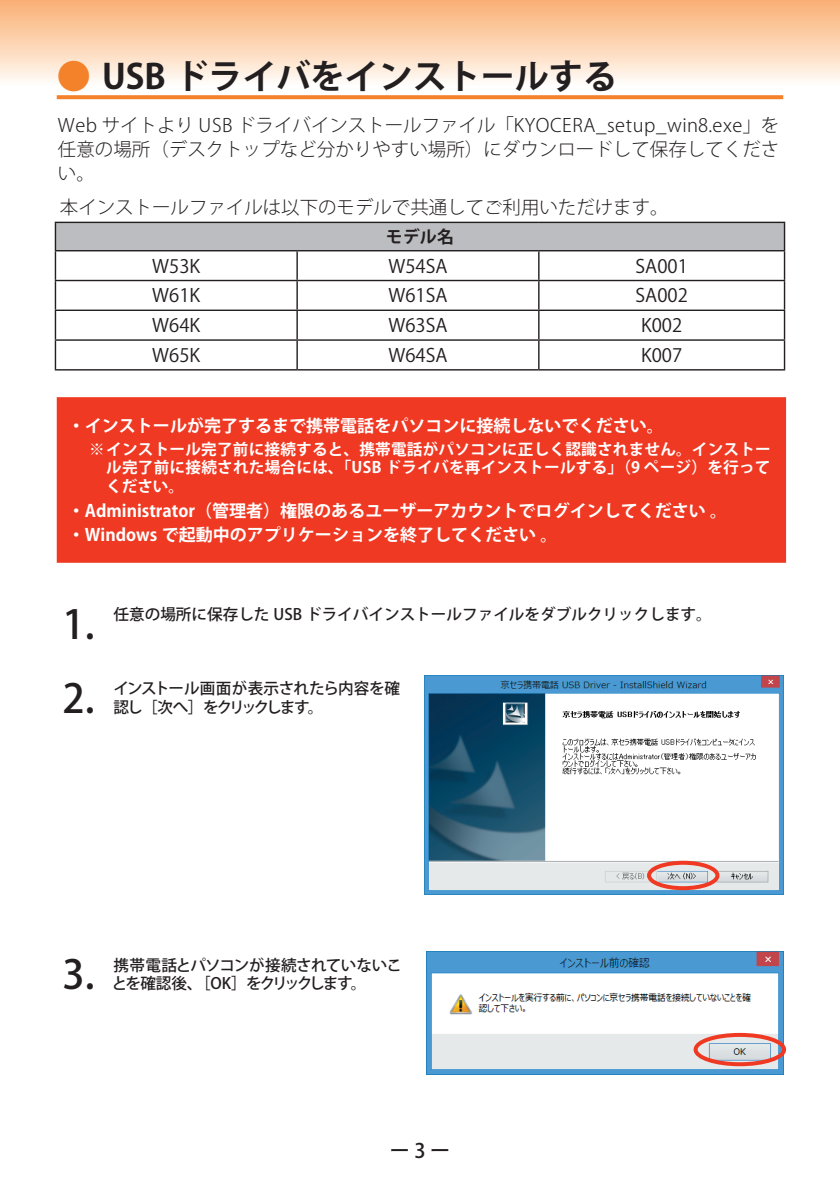
<style>
.page{position:relative;width:840px;height:1191px;background:#fff}
.page>*{position:absolute;margin:0;border:0;box-sizing:border-box;transform-origin:0 0}
.t1{font:500 39.6px "Koz Go Pro";color:#231f20}
.t2{font:700 34px "Koz Go Pro";color:#231f20}
.t3{font:500 20px "Koz Go Pro";color:#231f20}
.t4{font:300 18.4px/24.2px "Koz Go Pro";letter-spacing:.005em;color:#231f20;text-align:justify}
.t5{font:18.4px "Koz Go Pro";color:#231f20}
.t6{font:700 17px/24.2px "Koz Go Pro";color:#fff}
.t7{font:700 17px "Koz Go Pro";color:#231f20}
.t8{font:700 15.6px/18.4px "Koz Go Pro";letter-spacing:.015em;color:#fff;text-align:justify}
.t9{font:500 15.6px "Koz Go Pro";color:#231f20}
.t10{font:500 15.6px/18.4px "Koz Go Pro";letter-spacing:-.05em;color:#231f20}
.t11{font:500 15.6px/18.4px "Koz Go Pro";letter-spacing:-.06em;color:#231f20}
.s1{color:#f4822b}
</style>
<div class="page">
<div style="left:0;top:0;width:839px;height:85px;background:linear-gradient(to bottom,#faae72,#fffbf6)"></div>
<svg style="left:57px;top:95px;width:725px;height:4px;background:#f48836"></svg>
<div style="left:59px;top:399px;width:724px;height:162px;background:#ef3923"></div>
<div style="left:57px;top:397px;width:728px;height:166px;border:4px solid #ef3923"></div>
<img style="left:424px;top:675px;width:358px;height:220px">
<img style="left:426px;top:951px;width:356px;height:123px">
<div style="left:646px;top:860px;width:73px;height:30px;border:4px solid #ef3923;border-radius:50%"></div>
<div style="left:693px;top:1033px;width:92px;height:33px;border:4px solid #ef3923;border-radius:50%"></div>
<div style="left:55px;top:222px;width:729px;height:29px;background:#bcbdc0"></div>
<hr style="left:55px;top:222px;width:242px;height:1px;background:#231f20">
<hr style="left:297px;top:222px;width:241px;height:1px;background:#231f20">
<hr style="left:538px;top:222px;width:246px;height:1px;background:#231f20">
<hr style="left:55px;top:250px;width:242px;height:1px;background:#231f20">
<hr style="left:297px;top:250px;width:241px;height:1px;background:#231f20">
<hr style="left:296px;top:251px;width:2px;height:29px;background:#231f20">
<hr style="left:538px;top:250px;width:246px;height:1px;background:#231f20">
<hr style="left:55px;top:280px;width:242px;height:1px;background:#231f20">
<hr style="left:297px;top:280px;width:241px;height:1px;background:#231f20">
<hr style="left:296px;top:281px;width:2px;height:28px;background:#231f20">
<hr style="left:538px;top:280px;width:246px;height:1px;background:#231f20">
<hr style="left:55px;top:309px;width:242px;height:2px;background:#231f20">
<hr style="left:297px;top:309px;width:241px;height:2px;background:#231f20">
<hr style="left:296px;top:311px;width:2px;height:28px;background:#231f20">
<hr style="left:538px;top:309px;width:246px;height:2px;background:#231f20">
<hr style="left:55px;top:339px;width:242px;height:2px;background:#231f20">
<svg style="left:55px;top:223px;width:1px;height:146px"></svg>
<hr style="left:297px;top:339px;width:241px;height:2px;background:#231f20">
<hr style="left:296px;top:341px;width:2px;height:28px;background:#231f20">
<hr style="left:538px;top:339px;width:246px;height:2px;background:#231f20">
<svg style="left:538px;top:251px;width:1px;height:118px"></svg>
<svg style="left:783px;top:223px;width:1px;height:146px"></svg>
<hr style="left:55px;top:369px;width:242px;height:1px;background:#231f20">
<hr style="left:297px;top:369px;width:241px;height:1px;background:#231f20">
<hr style="left:538px;top:369px;width:246px;height:1px;background:#231f20">
<h2 class="t2" style="left:57px;top:55px;width:561px"><span class="s1">●</span> USB ドライバをインストールする</h2>
<p class="t4" style="left:58px;top:113px;width:722px">Web サイトより USB ドライバインストールファイル「KYOCERA_setup_win8.exe」を任意の場所（デスクトップなど分かりやすい場所）にダウンロードして保存してください。</p>
<p class="t4" style="left:60px;top:195px;width:610px">本インストールファイルは以下のモデルで共通してご利用いただけます。</p>
<p class="t7" style="left:386px;top:226px;width:70px">モデル名</p>
<p class="t5" style="left:152px;top:254px;width:49px">W53K</p>
<p class="t5" style="left:388px;top:254px;width:61px">W54SA</p>
<p class="t5" style="left:635px;top:254px;width:54px">SA001</p>
<p class="t5" style="left:152px;top:284px;width:49px">W61K</p>
<p class="t5" style="left:388px;top:284px;width:61px">W61SA</p>
<p class="t5" style="left:635px;top:284px;width:54px">SA002</p>
<p class="t5" style="left:152px;top:313px;width:49px">W64K</p>
<p class="t5" style="left:388px;top:313px;width:61px">W63SA</p>
<p class="t5" style="left:640px;top:313px;width:43px">K002</p>
<p class="t5" style="left:152px;top:343px;width:49px">W65K</p>
<p class="t5" style="left:388px;top:343px;width:61px">W64SA</p>
<p class="t5" style="left:640px;top:343px;width:43px">K007</p>
<p class="t6" style="left:68px;top:414px;width:597px">・インストールが完了するまで携帯電話をパソコンに接続しないでください。</p>
<p class="t8" style="left:106px;top:441px;width:665px;text-indent:-17px">※ インストール完了前に接続すると、携帯電話がパソコンに正しく認識されません。インストール完了前に接続された場合には、「USB ドライバを再インストールする」（9 ページ）を行ってください。</p>
<p class="t6" style="left:68px;top:499px;width:652px">・Administrator（管理者）権限のあるユーザーアカウントでログインしてください｡・Windows で起動中のアプリケーションを終了してください｡</p>
<h1 class="t1" style="left:62px;top:599px;width:34px">1.</h1>
<p class="t9" style="left:113px;top:604px;width:599px">任意の場所に保存した USB ドライバインストールファイルをダブルクリックします。</p>
<h1 class="t1" style="left:62px;top:673px;width:34px">2.</h1>
<p class="t11" style="left:113px;top:680px;width:288px">インストール画面が表示されたら内容を確認し［次へ］をクリックします。</p>
<h1 class="t1" style="left:62px;top:949px;width:34px">3.</h1>
<p class="t10" style="left:112px;top:956px;width:291px">携帯電話とパソコンが接続されていないことを確認後、［OK］をクリックします。</p>
<p class="t3" style="left:389px;top:1138px;width:62px">ー 3 ー</p>
</div>
